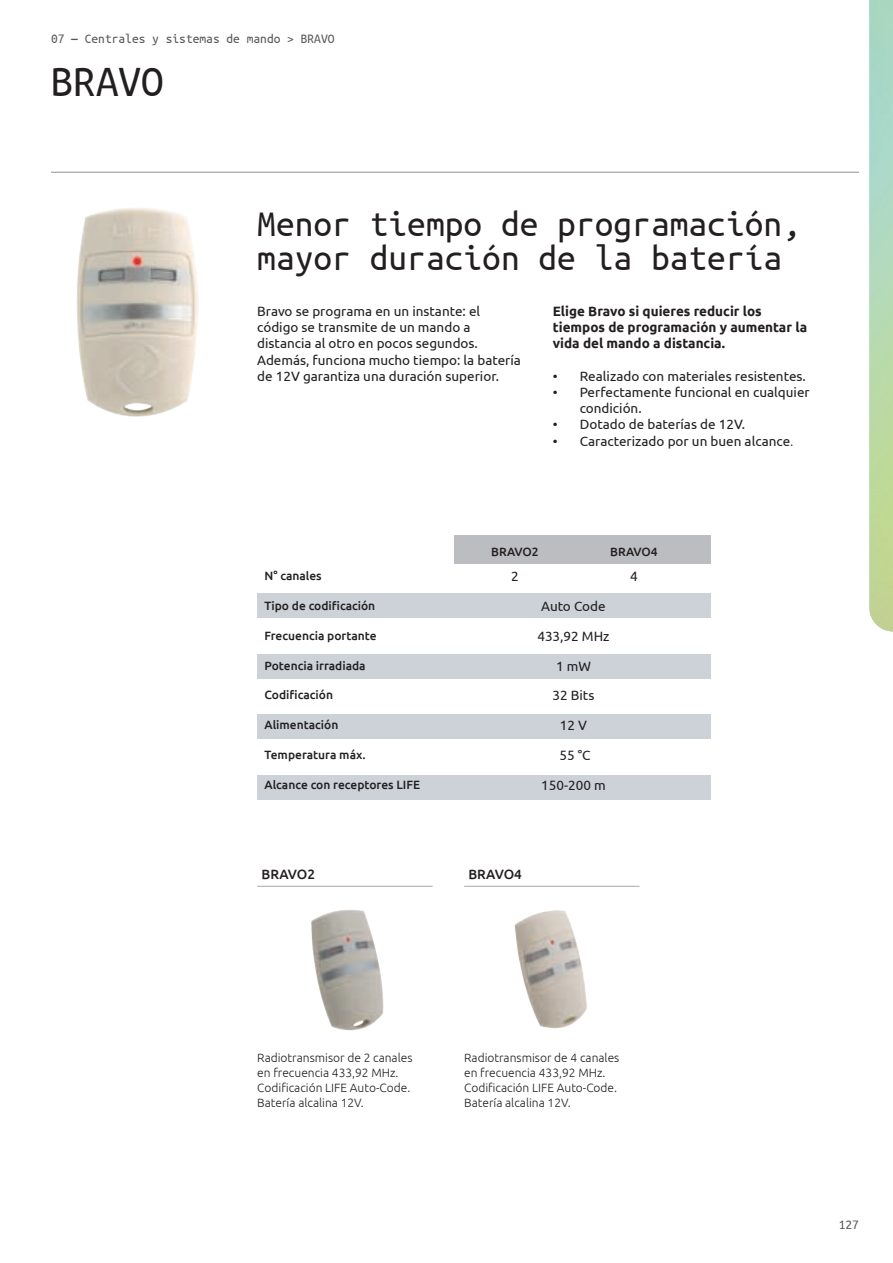
<style>
.page{position:relative;width:893px;height:1263px;background:#fff}
.page>*{position:absolute;margin:0;border:0;box-sizing:border-box;transform-origin:0 0}
.testo_dim_1{font:45px "Ubuntu Mono";color:#231f20}
.testo_dim_1-2{font:37.5px/34.5px "Ubuntu Mono";color:#231f20}
.t1{font:13.5px/16.2px "Ubuntu";color:#231f20}
.t2{font:700 13.5px/16.2px "Ubuntu";color:#231f20}
.Testi_Ubuntu_MONO_9p{font:13.5px "Ubuntu Mono";color:#57585a}
.t3{font:500 13.5px "Ubuntu";color:#231f20}
.t4{font:300 12px/15px "Ubuntu";color:#231f20}
.t5{font:500 12px "Ubuntu";color:#231f20}
.s1{font-weight:700}
.s2{font-weight:300}
</style>
<div class="page">
<hr style="left:257px;top:886px;width:176px;height:1px;background:#a8a9ad">
<hr style="left:464px;top:886px;width:175px;height:1px;background:#a8a9ad">
<div style="left:454px;top:535px;width:257px;height:28px;background:#bcbdc0"></div>
<div style="left:257px;top:594px;width:454px;height:24px;background:#ccd2d7"></div>
<div style="left:257px;top:775px;width:454px;height:24px;background:#ccd2d7"></div>
<div style="left:257px;top:654px;width:454px;height:25px;background:#ccd2d7"></div>
<div style="left:257px;top:714px;width:454px;height:25px;background:#ccd2d7"></div>
<img style="left:514px;top:910px;width:73px;height:119px">
<img style="left:311px;top:910px;width:73px;height:121px">
<img style="left:76px;top:208px;width:123px;height:209px">
<img style="left:869px;top:0;width:24px;height:631px">
<hr style="left:51px;top:172px;width:808px;height:1px;background:#231f20">
<p class="Testi_Ubuntu_MONO_9p" style="left:51px;top:32px;width:285px">07 <span class="s1">―</span> Centrales y sistemas de mando &gt; BRAVO</p>
<p class="testo_dim_1" style="left:51px;top:59px;width:114px">BRAVO</p>
<p class="testo_dim_1-2" style="left:257px;top:206px;width:545px">Menor tiempo de programación, mayor duración de la batería</p>
<p class="t1" style="left:257px;top:303px;width:265px">Bravo se programa en un instante: el código se transmite de un mando a distancia al otro en pocos segundos.<br>Además, funciona mucho tiempo: la batería de 12V garantiza una duración superior.</p>
<p class="t2" style="left:553px;top:303px;width:256px">Elige Bravo si quieres reducir los tiempos de programación y aumentar la vida del mando a distancia.</p>
<p class="t1" style="left:553px;top:367px;width:255px">• Realizado con materiales resistentes.</p>
<p class="t1" style="left:580px;top:384px;width:231px;text-indent:-27px">• Perfectamente funcional en cualquier condición.</p>
<p class="t1" style="left:553px;top:416px;width:194px">• Dotado de baterías de 12V.</p>
<p class="t1" style="left:553px;top:432px;width:242px">• Caracterizado por un buen alcance<span class="s2">.</span></p>
<p class="t5" style="left:491px;top:544px;width:49px">BRAVO2</p>
<p class="t5" style="left:610px;top:544px;width:49px">BRAVO4</p>
<p class="t5" style="left:264px;top:568px;width:59px">N° canales</p>
<p class="t1" style="left:511px;top:568px;width:9px">2</p>
<p class="t1" style="left:630px;top:568px;width:9px">4</p>
<p class="t5" style="left:264px;top:598px;width:112px">Tipo de codificación</p>
<p class="t1" style="left:541px;top:598px;width:66px">Auto Code</p>
<p class="t5" style="left:264px;top:628px;width:114px">Frecuencia portante</p>
<p class="t1" style="left:537px;top:628px;width:74px">433,92 MHz</p>
<p class="t5" style="left:264px;top:658px;width:103px">Potencia irradiada</p>
<p class="t1" style="left:556px;top:657px;width:36px">1 mW</p>
<p class="t5" style="left:264px;top:687px;width:70px">Codificación</p>
<p class="t1" style="left:552px;top:687px;width:43px">32 Bits</p>
<p class="t5" style="left:264px;top:717px;width:75px">Alimentación</p>
<p class="t1" style="left:560px;top:717px;width:29px">12 V</p>
<p class="t5" style="left:264px;top:747px;width:103px">Temperatura máx.</p>
<p class="t1" style="left:559px;top:747px;width:33px">55 °C</p>
<p class="t5" style="left:264px;top:777px;width:157px">Alcance con receptores LIFE</p>
<p class="t1" style="left:541px;top:776px;width:66px">150-200 m</p>
<p class="t3" style="left:261px;top:866px;width:55px">BRAVO2</p>
<p class="t3" style="left:468px;top:866px;width:55px">BRAVO4</p>
<p class="t4" style="left:257px;top:1050px;width:157px">Radiotransmisor de 2 canales en frecuencia 433,92 MHz.</p>
<p class="t4" style="left:257px;top:1080px;width:155px">Codificación LIFE Auto-Code.</p>
<p class="t4" style="left:257px;top:1095px;width:108px">Batería alcalina 12V.</p>
<p class="t4" style="left:464px;top:1050px;width:157px">Radiotransmisor de 4 canales en frecuencia 433,92 MHz.</p>
<p class="t4" style="left:464px;top:1080px;width:155px">Codificación LIFE Auto-Code.</p>
<p class="t4" style="left:464px;top:1095px;width:108px">Batería alcalina 12V.</p>
<p class="Testi_Ubuntu_MONO_9p" style="left:839px;top:1218px;width:22px">127</p>
</div>
